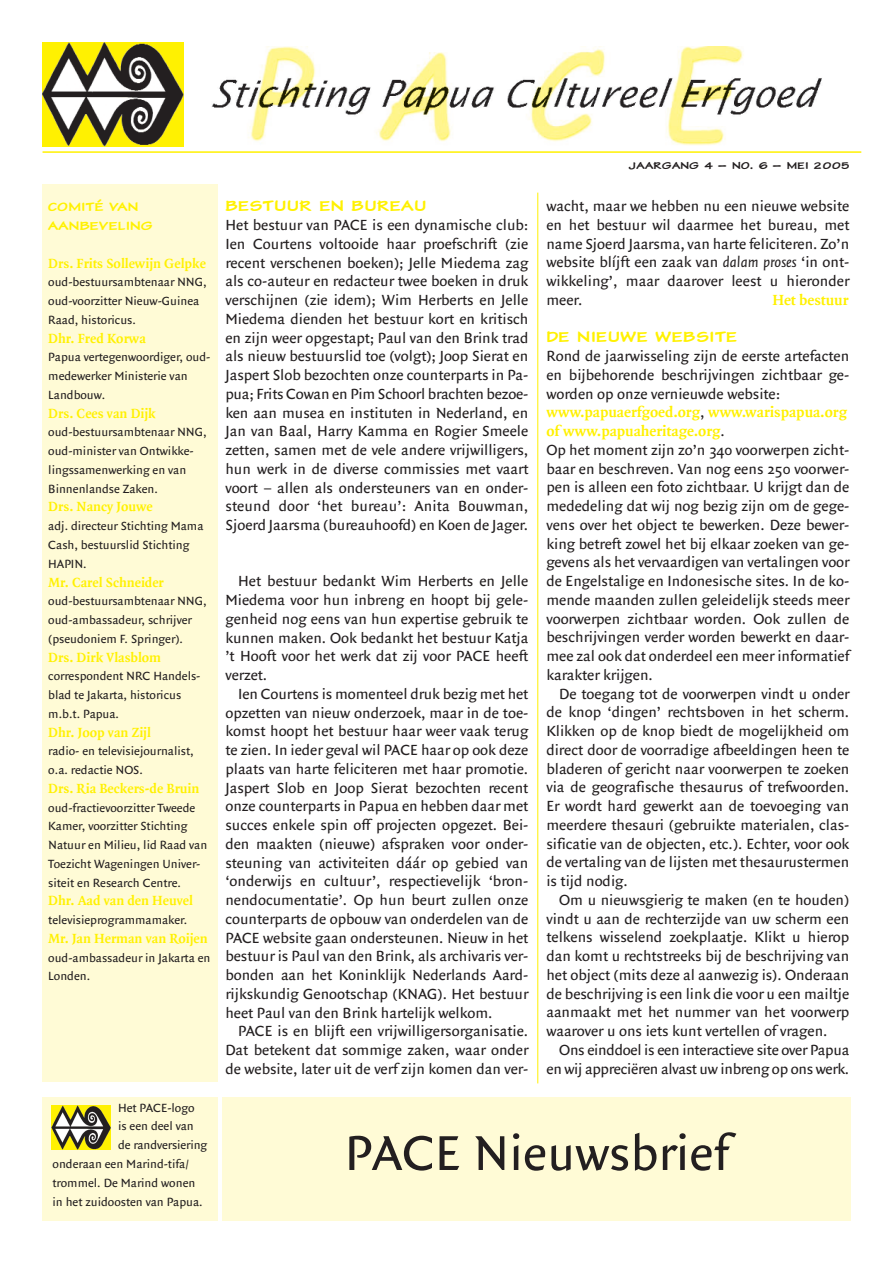
<style>
.page{position:relative;width:893px;height:1262px;background:#fff}
.page>*{position:absolute;margin:0;border:0;box-sizing:border-box;transform-origin:0 0}
.t1{font:52.5px "Quadraat Sans";color:#231f20}
.t2{font:15.75px/18.8px "Quadraat Sans";color:#231f20;text-align:justify}
.t3{font:700 15.75px/18.8px "Quadraat";color:#fff101}
.t4{font:15.75px "Comic";color:#fff101}
.t5{font:700 14.25px "Quadraat";color:#fff101}
.t6{font:12.75px/18.8px "Quadraat Sans";color:#231f20}
.t7{font:12.75px/18.8px "Comic";letter-spacing:-.01em;color:#fff101}
.t8{font:10.5px "Comic";color:#231f20}
.s1{font-style:italic}
.s2{font-family:"Quadraat Sans";font-weight:400;color:#231f20}
</style>
<div class="page">
<div style="left:43px;top:184px;width:175px;height:897px;background:#fffbd6"></div>
<div style="left:43px;top:1097px;width:175px;height:123px;background:#fffbd6"></div>
<img style="left:52px;top:1105px;width:58px;height:44px">
<img style="left:211px;top:47px;width:611px;height:98px">
<hr style="left:537px;top:193px;width:1px;height:890px;background:#fff101">
<div style="left:222px;top:1097px;width:628px;height:123px;background:#fffbd6"></div>
<hr style="left:43px;top:151px;width:818px;height:2px;background:#fff101">
<svg style="left:183px;top:43px;width:1px;height:104px"></svg>
<img style="left:43px;top:43px;width:140px;height:104px">
<p class="t7" style="left:48px;top:197px;width:106px">COMITÉ VAN<br>AANBEVELING</p>
<p class="t5" style="left:48px;top:257px;width:159px">Drs. Frits Sollewijn Gelpke</p>
<p class="t6" style="left:48px;top:274px;width:160px">oud-bestuursambtenaar NNG, oud-voorzitter Nieuw-Guinea<br>Raad, historicus.</p>
<p class="t5" style="left:48px;top:332px;width:99px">Dhr. Fred Korwa</p>
<p class="t6" style="left:48px;top:349px;width:164px">Papua vertegenwoordiger, oud&shy;medewerker Ministerie van<br>Landbouw.</p>
<p class="t5" style="left:48px;top:407px;width:109px">Drs. Cees van Dijk</p>
<p class="t6" style="left:48px;top:424px;width:160px">oud-bestuursambtenaar NNG, oud-minister van Ontwikke&shy;lingssamenwerking en van<br>Binnenlandse Zaken.</p>
<p class="t5" style="left:48px;top:501px;width:106px">Drs. Nancy Jouwe</p>
<p class="t6" style="left:48px;top:518px;width:157px">adj. directeur Stichting Mama<br>Cash, bestuurslid Stichting<br>HAPIN.</p>
<p class="t5" style="left:48px;top:576px;width:117px">Mr. Carel Schneider</p>
<p class="t6" style="left:48px;top:593px;width:160px">oud-bestuursambtenaar NNG, oud-ambassadeur, schrijver (pseudoniem F. Springer).</p>
<p class="t5" style="left:48px;top:651px;width:114px">Drs. Dirk Vlasblom</p>
<p class="t6" style="left:48px;top:668px;width:154px">correspondent NRC Handels&shy;blad te Jakarta, historicus m.b.t. Papua.</p>
<p class="t5" style="left:48px;top:726px;width:104px">Dhr. Joop van Zijl</p>
<p class="t6" style="left:48px;top:743px;width:147px">radio- en televisiejournalist, o.a. redactie NOS.</p>
<p class="t5" style="left:48px;top:782px;width:153px">Drs. Ria Beckers-de Bruin</p>
<p class="t6" style="left:48px;top:799px;width:160px">oud-fractievoorzitter Tweede<br>Kamer, voorzitter Stichting<br>Natuur en Milieu, lid Raad van<br>Toezicht Wageningen Univer&shy;siteit en Research Centre.</p>
<p class="t5" style="left:48px;top:895px;width:146px">Dhr. Aad van den Heuvel</p>
<p class="t6" style="left:48px;top:911px;width:141px">televisieprogrammamaker.</p>
<p class="t5" style="left:48px;top:932px;width:161px">Mr. Jan Herman van Roijen</p>
<p class="t6" style="left:48px;top:949px;width:164px">oud-ambassadeur in Jakarta en<br>Londen.</p>
<p class="t6" style="left:118px;top:1099px;width:78px">Het PACE-logo</p>
<p class="t6" style="left:118px;top:1118px;width:77px">is een deel van</p>
<p class="t6" style="left:118px;top:1136px;width:91px">de randversiering</p>
<p class="t6" style="left:53px;top:1155px;width:138px">onderaan een Marind-tifa/</p>
<p class="t6" style="left:53px;top:1174px;width:144px">trommel. De Marind wonen</p>
<p class="t6" style="left:53px;top:1193px;width:152px">in het zuidoosten van Papua.</p>
<p class="t4" style="left:225px;top:197px;width:203px">BESTUUR EN BUREAU</p>
<p class="t2" style="left:225px;top:217px;width:304px">Het bestuur van PACE is een dynamische club:<br>Ien Courtens voltooide haar proefschrift (zie recent verschenen boeken); Jelle Miedema zag als co-auteur en redacteur twee boeken in druk verschijnen (zie idem); Wim Herberts en Jelle Miedema dienden het bestuur kort en kritisch en zijn weer opgestapt; Paul van den Brink trad als nieuw bestuurslid toe (volgt); Joop Sierat en Jaspert Slob bezochten onze counterparts in Pa&shy;pua; Frits Cowan en Pim Schoorl brachten bezoe&shy;ken aan musea en instituten in Nederland, en Jan van Baal, Harry Kamma en Rogier Smeele zetten, samen met de vele andere vrijwilligers, hun werk in de diverse commissies met vaart voort – allen als ondersteuners van en onder&shy;steund door ‘het bureau’: Anita Bouwman, Sjoerd Jaarsma (bureauhoofd) en Koen de Jager.</p>
<p class="t2" style="left:225px;top:573px;width:304px;text-indent:13px">Het bestuur bedankt Wim Herberts en Jelle Miedema voor hun inbreng en hoopt bij gele&shy;genheid nog eens van hun expertise gebruik te kunnen maken. Ook bedankt het bestuur Katja ’t Hooft voor het werk dat zij voor PACE heeft verzet.</p>
<p class="t2" style="left:225px;top:685px;width:304px;text-indent:13px">Ien Courtens is momenteel druk bezig met het opzetten van nieuw onderzoek, maar in de toe&shy;komst hoopt het bestuur haar weer vaak terug te zien. In ieder geval wil PACE haar op ook deze plaats van harte feliciteren met haar promotie.<br>Jaspert Slob en Joop Sierat bezochten recent onze counterparts in Papua en hebben daar met succes enkele spin off projecten opgezet. Bei&shy;den maakten (nieuwe) afspraken voor onder&shy;steuning van activiteiten dáár op gebied van ‘onderwijs en cultuur’, respectievelijk ‘bron&shy;nendocumentatie’. Op hun beurt zullen onze counterparts de opbouw van onderdelen van de PACE website gaan ondersteunen. Nieuw in het bestuur is Paul van den Brink, als archivaris ver&shy;bonden aan het Koninklijk Nederlands Aard&shy;rijkskundig Genootschap (KNAG). Het bestuur heet Paul van den Brink hartelijk welkom.</p>
<p class="t2" style="left:225px;top:1023px;width:304px;text-indent:13px">PACE is en blijft een vrijwilligersorganisatie.<br>Dat betekent dat sommige zaken, waar onder de website, later uit de verf zijn komen dan ver-</p>
<p class="t8" style="left:629px;top:159px;width:222px">JAARGANG 4 – NO. 6 – MEI 2005</p>
<p class="t2" style="left:546px;top:198px;width:304px">wacht, maar we hebben nu een nieuwe website en het bestuur wil daarmee het bureau, met name Sjoerd Jaarsma, van harte feliciteren. Zo’n website blíjft een zaak van <span class="s1">dalam proses</span> ‘in ont&shy;wikkeling’, maar daarover leest u hieronder meer.</p>
<p class="t3" style="left:772px;top:291px;width:78px">Het bestuur</p>
<p class="t4" style="left:546px;top:327px;width:192px">DE NIEUWE WEBSITE</p>
<p class="t2" style="left:546px;top:348px;width:304px">Rond de jaarwisseling zijn de eerste artefacten en bijbehorende beschrijvingen zichtbaar ge&shy;worden op onze vernieuwde website:</p>
<p class="t3" style="left:546px;top:404px;width:302px">www.papuaerfgoed.org<span class="s2">,</span> www.warispapua.org of www.papuaheritage.org<span class="s2">.</span></p>
<p class="t2" style="left:546px;top:441px;width:304px">Op het moment zijn zo’n 340 voorwerpen zicht&shy;baar en beschreven. Van nog eens 250 voorwer&shy;pen is alleen een foto zichtbaar. U krijgt dan de mededeling dat wij nog bezig zijn om de gege&shy;vens over het object te bewerken. Deze bewer&shy;king betreft zowel het bij elkaar zoeken van ge&shy;gevens als het vervaardigen van vertalingen voor de Engelstalige en Indonesische sites. In de ko&shy;mende maanden zullen geleidelijk steeds meer voorwerpen zichtbaar worden. Ook zullen de beschrijvingen verder worden bewerkt en daar&shy;mee zal ook dat onderdeel een meer informatief karakter krijgen.</p>
<p class="t2" style="left:546px;top:685px;width:304px;text-indent:13px">De toegang tot de voorwerpen vindt u onder de knop ‘dingen’ rechtsboven in het scherm.<br>Klikken op de knop biedt de mogelijkheid om direct door de voorradige afbeeldingen heen te bladeren of gericht naar voorwerpen te zoeken via de geografische thesaurus of trefwoorden.<br>Er wordt hard gewerkt aan de toevoeging van meerdere thesauri (gebruikte materialen, clas&shy;sificatie van de objecten, etc.). Echter, voor ook de vertaling van de lijsten met thesaurustermen is tijd nodig.</p>
<p class="t2" style="left:546px;top:891px;width:304px;text-indent:13px">Om u nieuwsgierig te maken (en te houden) vindt u aan de rechterzijde van uw scherm een telkens wisselend zoekplaatje. Klikt u hierop dan komt u rechtstreeks bij de beschrijving van het object (mits deze al aanwezig is). Onderaan de beschrijving is een link die voor u een mailtje aanmaakt met het nummer van het voorwerp waarover u ons iets kunt vertellen of vragen.</p>
<p class="t2" style="left:546px;top:1041px;width:304px;text-align:right">Ons einddoel is een interactieve site over Papua en wij appreciëren alvast uw inbreng op ons werk.</p>
<h1 class="t1" style="left:345px;top:1132px;width:385px">PACE Nieuwsbrief</h1>
</div>
